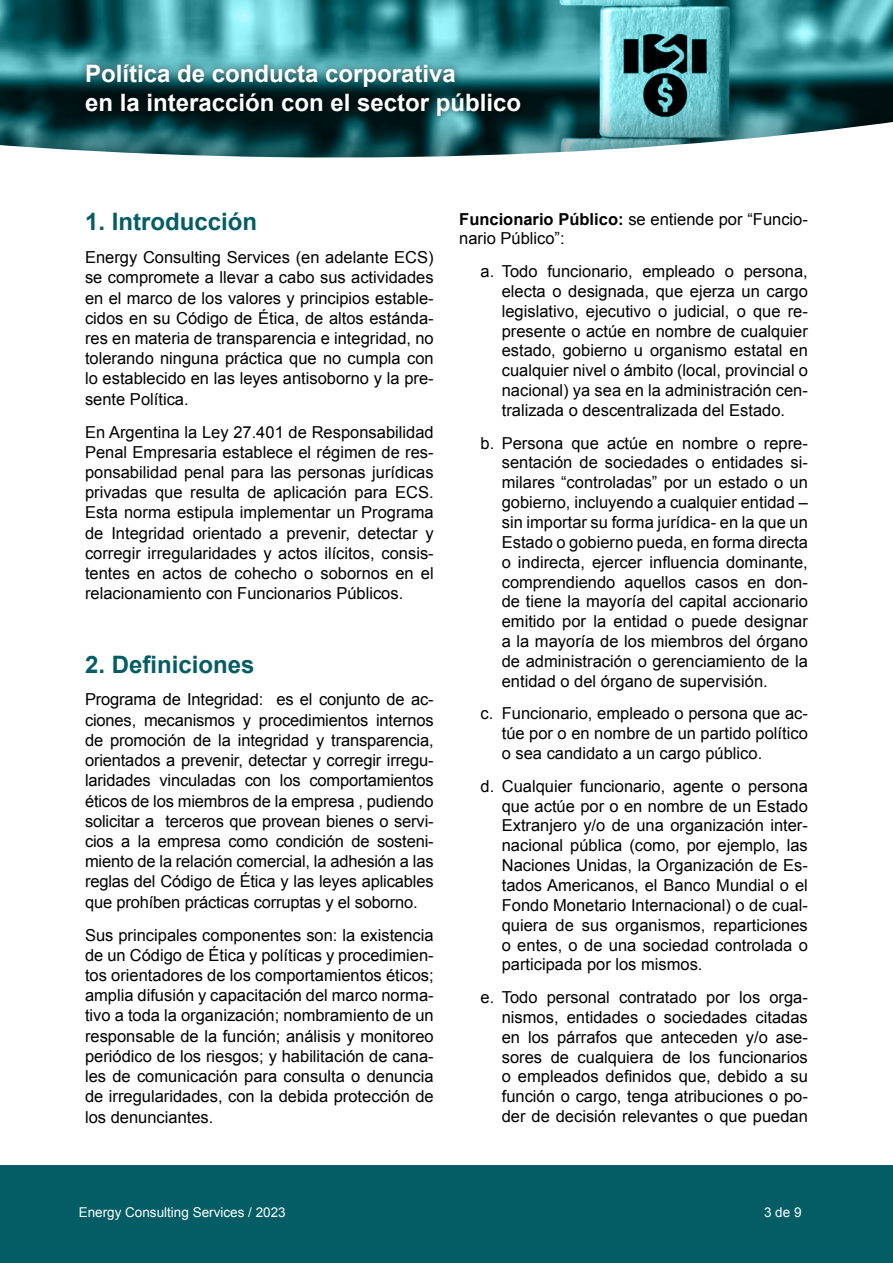
<style>
.page{position:relative;width:893px;height:1263px;background:#fff}
.page>*{position:absolute;margin:0;border:0;box-sizing:border-box;transform-origin:0 0}
.t1{font:700 24px/28.5px "Arial";color:#fff}
.t2{font:700 24px "Arial";color:#045d65}
.t3{font:16.5px/19.8px "Arial";color:#000;text-align:justify}
.t4{font:13.5px "Arial";color:#fff}
.s1{font-weight:700}
</style>
<div class="page">
<div style="left:0;top:1165px;width:893px;height:98px;background:#045d65"></div>
<svg style="left:0;top:0;width:893px;height:53px;background:#3c9097"></svg>
<svg style="left:0;top:53px;width:893px;height:105px;background:#457b80"></svg>
<div style="left:76px;top:56px;width:453px;height:68px;background:#000;opacity:.75"></div>
<h1 class="t1" style="left:85px;top:60px;width:438px">Política de conducta corporativa<br>en la interacción con el sector público</h1>
<h1 class="t2" style="left:85px;top:206px;width:174px">1. Introducción</h1>
<p class="t3" style="left:85px;top:247px;width:350px;line-height:20.2px">Energy Consulting Services (en adelante ECS) se compromete a llevar a cabo sus actividades en el marco de los valores y principios estable&shy;cidos en su Código de Ética, de altos estánda&shy;res en materia de transparencia e integridad, no tolerando ninguna práctica que no cumpla con lo establecido en las leyes antisoborno y la pre&shy;sente Política.</p>
<p class="t3" style="left:85px;top:422px;width:350px;line-height:20.2px">En Argentina la Ley 27.401 de Responsabilidad Penal Empresaria establece el régimen de res&shy;ponsabilidad penal para las personas jurídicas privadas que resulta de aplicación para ECS.<br>Esta norma estipula implementar un Programa de Integridad orientado a prevenir, detectar y corregir irregularidades y actos ilícitos, consis&shy;tentes en actos de cohecho o sobornos en el relacionamiento con Funcionarios Públicos.</p>
<h1 class="t2" style="left:85px;top:648px;width:171px">2. Definiciones</h1>
<p class="t3" style="left:85px;top:690px;width:350px;line-height:20.2px">Programa de Integridad: es el conjunto de ac&shy;ciones, mecanismos y procedimientos internos de promoción de la integridad y transparencia, orientados a prevenir, detectar y corregir irregu&shy;laridades vinculadas con los comportamientos éticos de los miembros de la empresa , pudiendo solicitar a terceros que provean bienes o servi&shy;cios a la empresa como condición de sosteni&shy;miento de la relación comercial, la adhesión a las reglas del Código de Ética y las leyes aplicables que prohíben prácticas corruptas y el soborno.</p>
<p class="t3" style="left:85px;top:925px;width:350px;line-height:20.2px">Sus principales componentes son: la existencia de un Código de Ética y políticas y procedimien&shy;tos orientadores de los comportamientos éticos; amplia difusión y capacitación del marco norma&shy;tivo a toda la organización; nombramiento de un responsable de la función; análisis y monitoreo periódico de los riesgos; y habilitación de cana&shy;les de comunicación para consulta o denuncia de irregularidades, con la debida protección de los denunciantes.</p>
<p class="t3" style="left:459px;top:209px;width:350px"><span class="s1">Funcionario Público:</span> se entiende por “Funcio&shy;nario Público”:</p>
<p class="t3" style="left:502px;top:261px;width:308px;text-indent:-21px">a. Todo funcionario, empleado o persona, electa o designada, que ejerza un cargo legislativo, ejecutivo o judicial, o que re&shy;presente o actúe en nombre de cualquier estado, gobierno u organismo estatal en cualquier nivel o ámbito (local, provincial o nacional) ya sea en la administración cen&shy;tralizada o descentralizada del Estado.</p>
<p class="t3" style="left:502px;top:433px;width:308px;text-indent:-21px">b. Persona que actúe en nombre o repre&shy;sentación de sociedades o entidades si&shy;milares “controladas” por un estado o un gobierno, incluyendo a cualquier entidad – sin importar su forma jurídica- en la que un Estado o gobierno pueda, en forma directa o indirecta, ejercer influencia dominante, comprendiendo aquellos casos en don&shy;de tiene la mayoría del capital accionario emitido por la entidad o puede designar a la mayoría de los miembros del órgano de administración o gerenciamiento de la entidad o del órgano de supervisión.</p>
<p class="t3" style="left:502px;top:704px;width:308px;text-indent:-21px">c. Funcionario, empleado o persona que ac&shy;túe por o en nombre de un partido político o sea candidato a un cargo público.</p>
<p class="t3" style="left:502px;top:776px;width:308px;text-indent:-21px">d. Cualquier funcionario, agente o persona que actúe por o en nombre de un Estado Extranjero y/o de una organización inter&shy;nacional pública (como, por ejemplo, las Naciones Unidas, la Organización de Es&shy;tados Americanos, el Banco Mundial o el Fondo Monetario Internacional) o de cual&shy;quiera de sus organismos, reparticiones o entes, o de una sociedad controlada o participada por los mismos.</p>
<p class="t3" style="left:502px;top:987px;width:308px;text-indent:-21px">e. Todo personal contratado por los orga&shy;nismos, entidades o sociedades citadas en los párrafos que anteceden y/o ase&shy;sores de cualquiera de los funcionarios o empleados definidos que, debido a su función o cargo, tenga atribuciones o po&shy;der de decisión relevantes o que puedan</p>
<p class="t4" style="left:79px;top:1203px;width:209px">Energy Consulting Services / 2023</p>
<p class="t4" style="left:764px;top:1203px;width:39px">3 de 9</p>
</div>
